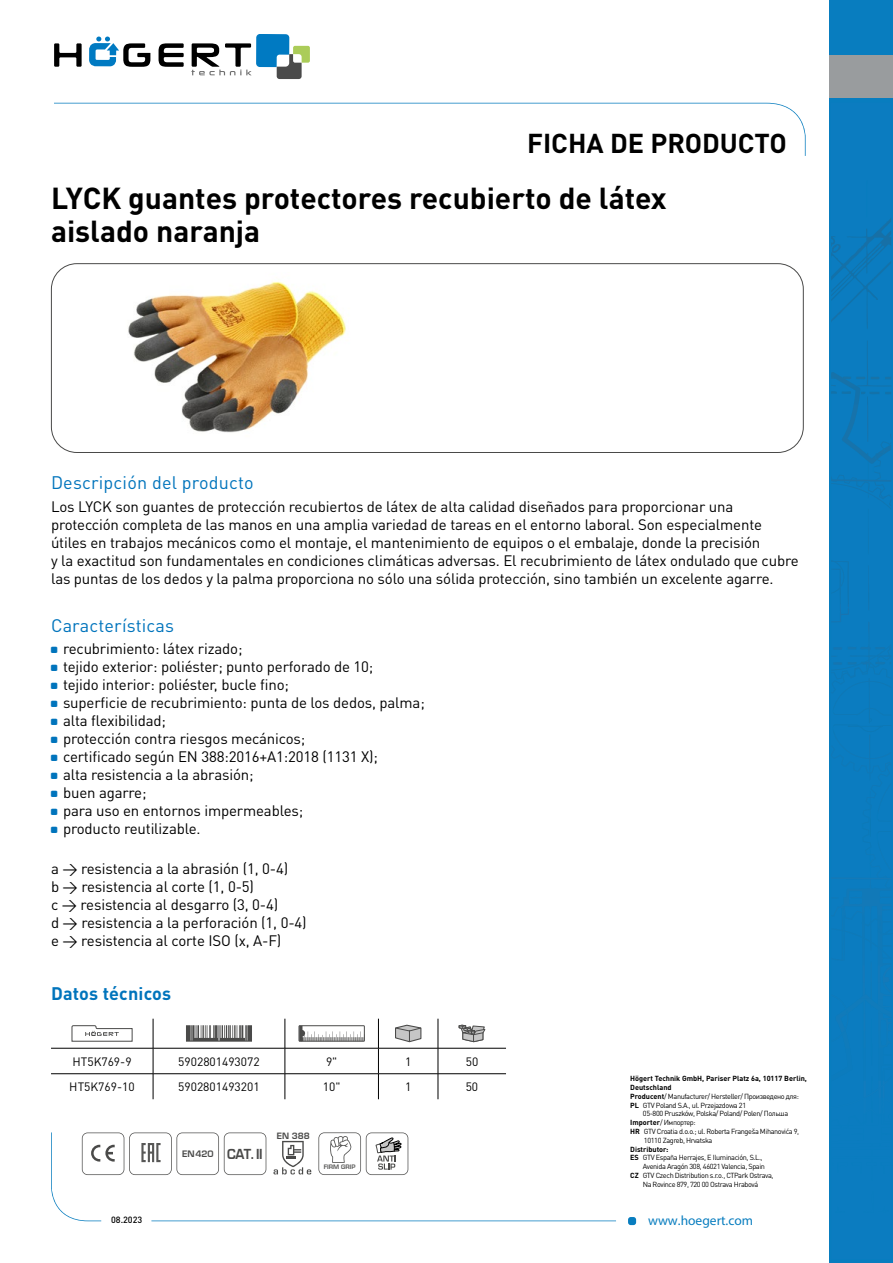
<style>
.page{position:relative;width:893px;height:1263px;background:#fff}
.page>*{position:absolute;margin:0;border:0;box-sizing:border-box;transform-origin:0 0}
.t1{font:700 30px/33px "DIN Pro";color:#000}
.t2{font:700 27px "DIN Pro";color:#000}
.t3{font:18px "DIN Pro";letter-spacing:.01em;color:#0074bc}
.t4{font:700 18px "DIN Pro";letter-spacing:.01em;color:#0074bc}
.t5{font:15px/18px "DIN Pro";letter-spacing:-.01em;color:#000}
.t6{font:13.5px "Myriad Pro";color:#087dbf}
.t7{font:700 13.5px "Euromode";color:#4a4a49;scale:.93 1}
.t8{font:12px "DIN Pro";color:#000}
.t9{font:500 9px "DIN Pro";color:#000}
.t10{font:700 8.55px "Euromode";color:#4a4a49}
.t11{font:7.35px "DIN Pro";letter-spacing:-.05em;color:#000}
.t12{font:700 7.35px "DIN Pro";color:#000}
.t13{font:700 6px "Euromode";color:#575756}
.s1{font-weight:700}
</style>
<div class="page">
<svg style="left:54px;top:43px;width:28px;height:24px"></svg>
<svg style="left:159px;top:43px;width:25px;height:24px"></svg>
<svg style="left:89px;top:37px;width:61px;height:30px"></svg>
<svg style="left:191px;top:34px;width:119px;height:45px"></svg>
<svg style="left:54px;top:103px;width:752px;height:53px"></svg>
<div style="left:628px;top:1217px;width:8px;height:8px;background:#087dbf;border-radius:3px"></div>
<svg style="left:51px;top:1132px;width:565px;height:89px"></svg>
<div style="left:830px;top:0;width:63px;height:1263px;background:#087dbf"></div>
<img style="left:831px;top:273px;width:50px;height:56px">
<img style="left:867px;top:222px;width:24px;height:44px">
<img style="left:831px;top:222px;width:56px;height:42px">
<svg style="left:831px;top:341px;width:60px;height:565px"></svg>
<img style="left:863px;top:906px;width:28px;height:76px">
<img style="left:831px;top:877px;width:60px;height:2px">
<img style="left:848px;top:647px;width:43px;height:3px">
<div style="left:830px;top:56px;width:63px;height:42px;background:#999c9e"></div>
<div style="left:51px;top:263px;width:753px;height:190px;border:1px solid #4a4a49;border-radius:26px"></div>
<svg style="left:82px;top:1132px;width:184px;height:43px"></svg>
<svg style="left:273px;top:1141px;width:38px;height:33px"></svg>
<svg style="left:318px;top:1132px;width:90px;height:43px"></svg>
<hr style="left:51px;top:1048px;width:102px;height:1px;background:#000">
<hr style="left:153px;top:1048px;width:132px;height:1px;background:#000">
<hr style="left:285px;top:1048px;width:93px;height:1px;background:#000">
<hr style="left:378px;top:1048px;width:60px;height:1px;background:#000">
<hr style="left:438px;top:1048px;width:68px;height:1px;background:#000">
<hr style="left:51px;top:1073px;width:102px;height:1px;background:#000">
<hr style="left:153px;top:1073px;width:132px;height:1px;background:#000">
<svg style="left:153px;top:1019px;width:1px;height:80px"></svg>
<hr style="left:285px;top:1073px;width:93px;height:1px;background:#000">
<svg style="left:285px;top:1019px;width:1px;height:80px"></svg>
<hr style="left:378px;top:1073px;width:60px;height:1px;background:#000">
<svg style="left:378px;top:1019px;width:1px;height:80px"></svg>
<hr style="left:438px;top:1073px;width:68px;height:1px;background:#000">
<svg style="left:438px;top:1019px;width:1px;height:80px"></svg>
<svg style="left:72px;top:1025px;width:61px;height:17px"></svg>
<svg style="left:186px;top:1025px;width:66px;height:17px"></svg>
<svg style="left:300px;top:1027px;width:63px;height:13px"></svg>
<div style="left:298px;top:1025px;width:67px;height:17px;border:1px solid #4a4a49"></div>
<svg style="left:395px;top:1025px;width:26px;height:17px"></svg>
<svg style="left:459px;top:1025px;width:26px;height:17px"></svg>
<img style="left:128px;top:281px;width:218px;height:152px">
<h2 class="t2" style="left:527px;top:121px;width:261px">FICHA DE PRODUCTO</h2>
<h1 class="t1" style="left:51px;top:178px;width:617px">LYCK guantes protectores recubierto de látex aislado naranja</h1>
<p class="t3" style="left:51px;top:471px;width:204px">Descripción del producto</p>
<p class="t5" style="left:51px;top:497px;width:749px">Los LYCK son guantes de protección recubiertos de látex de alta calidad diseñados para proporcionar una protección completa de las manos en una amplia variedad de tareas en el entorno laboral. Son especialmente útiles en trabajos mecánicos como el montaje, el mantenimiento de equipos o el embalaje, donde la precisión<br>y la exactitud son fundamentales en condiciones climáticas adversas. El recubrimiento de látex ondulado que cubre las puntas de los dedos y la palma proporciona no sólo una sólida protección, sino también un excelente agarre.</p>
<p class="t3" style="left:51px;top:613px;width:124px">Características</p>
<p class="t5" style="left:63px;top:639px;width:363px">recubrimiento: látex rizado;<br>tejido exterior: poliéster; punto perforado de 10;<br>tejido interior: poliéster, bucle fino;<br>superficie de recubrimiento: punta de los dedos, palma; alta flexibilidad;<br>protección contra riesgos mecánicos;<br>certificado según EN 388:2016+A1:2018 (1131 X);<br>alta resistencia a la abrasión;<br>buen agarre;<br>para uso en entornos impermeables;<br>producto reutilizable.</p>
<p class="t5" style="left:51px;top:859px;width:257px">a → resistencia a la abrasión (1, 0-4)<br>b → resistencia al corte (1, 0-5)<br>c → resistencia al desgarro (3, 0-4)<br>d → resistencia a la perforación (1, 0-4) e → resistencia al corte ISO (x, A-F)</p>
<p class="t4" style="left:51px;top:978px;width:122px">Datos técnicos</p>
<p class="t8" style="left:72px;top:1053px;width:61px">HT5K769-9</p>
<p class="t8" style="left:178px;top:1053px;width:83px">5902801493072</p>
<p class="t8" style="left:326px;top:1053px;width:13px">9"</p>
<p class="t8" style="left:405px;top:1053px;width:8px">1</p>
<p class="t8" style="left:466px;top:1053px;width:14px">50</p>
<p class="t8" style="left:69px;top:1078px;width:67px">HT5K769-10</p>
<p class="t8" style="left:178px;top:1078px;width:83px">5902801493201</p>
<p class="t8" style="left:323px;top:1078px;width:19px">10"</p>
<p class="t8" style="left:405px;top:1078px;width:8px">1</p>
<p class="t8" style="left:466px;top:1078px;width:14px">50</p>
<p class="t7" style="left:182px;top:1146px;width:88px"><sup>EN420</sup> CAT.II</p>
<p class="t10" style="left:277px;top:1131px;width:34px">EN 388</p>
<p class="t13" style="left:324px;top:1163px;width:33px">FIRM GRIP</p>
<p class="t12" style="left:630px;top:1072px;width:178px">Högert Technik GmbH, Pariser Platz 6a, 10117 Berlin,</p>
<p class="t12" style="left:630px;top:1081px;width:43px">Deutschland</p>
<p class="t11" style="left:630px;top:1091px;width:170px"><span class="s1">Producent</span>/ Manufacturer/ Hersteller/ Произведено для:</p>
<p class="t11" style="left:630px;top:1100px;width:117px"><span class="s1">PL</span> GTV Poland S.A., ul. Przejazdowa 21</p>
<p class="t11" style="left:643px;top:1109px;width:147px">05-800 Pruszków, Polska/ Poland/ Polen/ Польша</p>
<p class="t11" style="left:630px;top:1117px;width:67px"><span class="s1">Importer</span>/ Импортер:</p>
<p class="t11" style="left:630px;top:1126px;width:171px"><span class="s1">HR</span> GTV Croatia d.o.o.; ul. Roberta Frangeša Mihanovića 9,</p>
<p class="t11" style="left:644px;top:1135px;width:70px">10110 Zagreb, Hrvatska</p>
<p class="t12" style="left:630px;top:1143px;width:40px">Distributor:</p>
<p class="t11" style="left:630px;top:1153px;width:134px"><span class="s1">ES</span> GTV España Herrajes, E Iluminación, S.L.,</p>
<p class="t11" style="left:643px;top:1161px;width:124px">Avenida Aragón 308, 46021 Valencia, Spain</p>
<p class="t11" style="left:630px;top:1170px;width:145px"><span class="s1">CZ</span> GTV Czech Distribution s.r.o., CTPark Ostrava,</p>
<p class="t11" style="left:643px;top:1179px;width:117px">Na Rovince 879, 720 00 Ostrava Hrabová</p>
<p class="t9" style="left:111px;top:1213px;width:33px">08.2023</p>
<p class="t6" style="left:648px;top:1212px;width:107px">www.hoegert.com</p>
</div>
